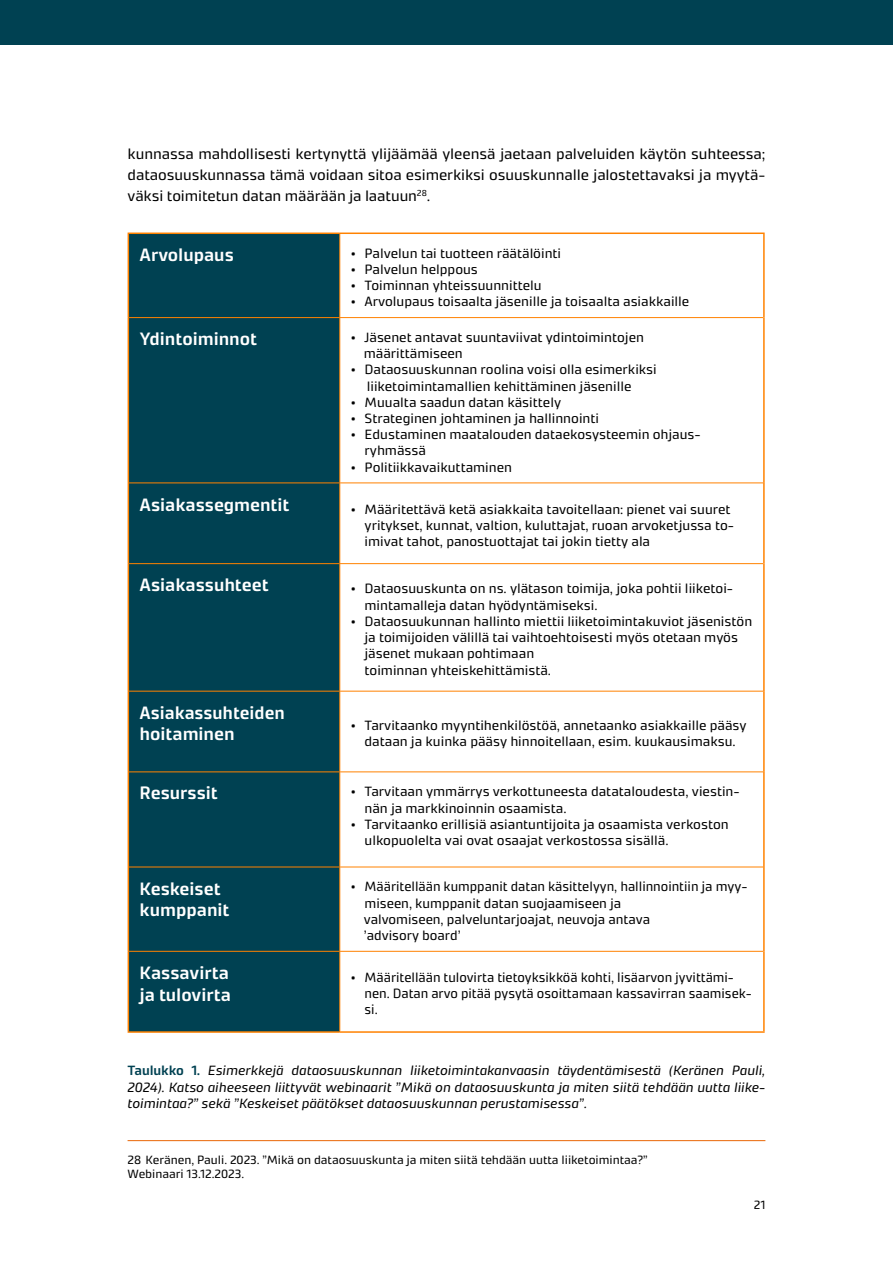
<style>
.page{position:relative;width:893px;height:1263px;background:#fff}
.page>*{position:absolute;margin:0;border:0;box-sizing:border-box;transform-origin:0 0}
.t1{font:600 18px/21.6px "Accura";color:#fff}
.Leipis{font:15px/21px "Accura";letter-spacing:-.005em;color:#000;text-align:justify}
.t2{font:13.5px/16.2px "Accura";color:#000}
.t3{font:13.5px/16.2px "Accura";color:#000;scale:.96 1}
.t4{font:italic 13.5px/16.5px "Accura";letter-spacing:-.005em;color:#000;text-align:justify}
.Alaviite{font:12px/14.4px "Accura";color:#000}
.s1{font-weight:600;font-style:normal;color:#004152}
</style>
<div class="page">
<div style="left:0;top:0;width:893px;height:45px;background:#004152"></div>
<hr style="left:128px;top:1140px;width:637px;height:1px;background:#e96706">
<div style="left:129px;top:234px;width:210px;height:797px;background:#004152"></div>
<hr style="left:129px;top:317px;width:211px;height:1px;background:#ff8200">
<hr style="left:340px;top:317px;width:423px;height:1px;background:#ff8200">
<hr style="left:129px;top:482px;width:211px;height:1px;background:#ff8200">
<hr style="left:340px;top:482px;width:423px;height:1px;background:#ff8200">
<hr style="left:129px;top:563px;width:211px;height:1px;background:#ff8200">
<hr style="left:340px;top:563px;width:423px;height:1px;background:#ff8200">
<hr style="left:129px;top:691px;width:211px;height:1px;background:#ff8200">
<hr style="left:340px;top:691px;width:423px;height:1px;background:#ff8200">
<hr style="left:129px;top:771px;width:211px;height:1px;background:#ff8200">
<hr style="left:340px;top:771px;width:423px;height:1px;background:#ff8200">
<hr style="left:129px;top:867px;width:211px;height:1px;background:#ff8200">
<hr style="left:340px;top:867px;width:423px;height:1px;background:#ff8200">
<hr style="left:129px;top:951px;width:211px;height:1px;background:#ff8200">
<hr style="left:340px;top:951px;width:423px;height:1px;background:#ff8200">
<hr style="left:339px;top:234px;width:1px;height:83px;background:#ff8200">
<hr style="left:339px;top:318px;width:1px;height:164px;background:#ff8200">
<hr style="left:339px;top:483px;width:1px;height:80px;background:#ff8200">
<hr style="left:339px;top:564px;width:1px;height:127px;background:#ff8200">
<hr style="left:339px;top:691px;width:1px;height:80px;background:#ff8200">
<hr style="left:339px;top:772px;width:1px;height:95px;background:#ff8200">
<hr style="left:339px;top:867px;width:1px;height:84px;background:#ff8200">
<hr style="left:339px;top:952px;width:1px;height:79px;background:#ff8200">
<hr style="left:128px;top:233px;width:212px;height:1px;background:#ff8200">
<hr style="left:128px;top:234px;width:1px;height:84px;background:#ff8200">
<hr style="left:340px;top:233px;width:425px;height:1px;background:#ff8200">
<hr style="left:763px;top:234px;width:2px;height:84px;background:#ff8200">
<hr style="left:128px;top:318px;width:1px;height:165px;background:#ff8200">
<hr style="left:763px;top:318px;width:2px;height:165px;background:#ff8200">
<hr style="left:128px;top:483px;width:1px;height:81px;background:#ff8200">
<hr style="left:763px;top:483px;width:2px;height:81px;background:#ff8200">
<hr style="left:128px;top:564px;width:1px;height:127px;background:#ff8200">
<hr style="left:763px;top:564px;width:2px;height:127px;background:#ff8200">
<hr style="left:128px;top:691px;width:1px;height:81px;background:#ff8200">
<hr style="left:763px;top:691px;width:2px;height:81px;background:#ff8200">
<hr style="left:128px;top:772px;width:1px;height:95px;background:#ff8200">
<hr style="left:763px;top:772px;width:2px;height:95px;background:#ff8200">
<hr style="left:128px;top:867px;width:1px;height:84px;background:#ff8200">
<hr style="left:763px;top:867px;width:2px;height:84px;background:#ff8200">
<hr style="left:128px;top:951px;width:1px;height:80px;background:#ff8200">
<hr style="left:763px;top:951px;width:2px;height:80px;background:#ff8200">
<hr style="left:128px;top:1031px;width:212px;height:2px;background:#ff8200">
<hr style="left:340px;top:1031px;width:425px;height:2px;background:#ff8200">
<p class="Leipis" style="left:128px;top:143px;width:639px">kunnassa mahdollisesti kertynyttä ylijäämää yleensä jaetaan palveluiden käytön suhteessa; dataosuuskunnassa tämä voidaan sitoa esimerkiksi osuuskunnalle jalostettavaksi ja myytä&shy;väksi toimitetun datan määrään ja laatuun<sup>28</sup>.</p>
<p class="t1" style="left:140px;top:244px;width:96px">Arvolupaus</p>
<p class="t2" style="left:351px;top:245px;width:212px">• Palvelun tai tuotteen räätälöinti</p>
<p class="t2" style="left:351px;top:261px;width:128px">• Palvelun helppous</p>
<p class="t2" style="left:351px;top:277px;width:192px">• Toiminnan yhteissuunnittelu</p>
<p class="t2" style="left:351px;top:293px;width:340px">• Arvolupaus toisaalta jäsenille ja toisaalta asiakkaille</p>
<p class="t1" style="left:140px;top:328px;width:119px">Ydintoiminnot</p>
<p class="t2" style="left:364px;top:329px;width:282px;text-indent:-13px">• Jäsenet antavat suuntaviivat ydintoimintojen määrittämiseen</p>
<p class="t2" style="left:367px;top:361px;width:292px;text-indent:-16px">• Dataosuuskunnan roolina voisi olla esimerkiksi liiketoimintamallien kehittäminen jäsenille</p>
<p class="t2" style="left:351px;top:394px;width:212px">• Muualta saadun datan käsittely</p>
<p class="t2" style="left:351px;top:410px;width:249px">• Strateginen johtaminen ja hallinnointi</p>
<p class="t2" style="left:365px;top:426px;width:338px;text-indent:-14px">• Edustaminen maatalouden dataekosysteemin ohjaus&shy;ryhmässä</p>
<p class="t2" style="left:351px;top:459px;width:162px">• Politiikkavaikuttaminen</p>
<p class="t1" style="left:140px;top:493px;width:151px">Asiakassegmentit</p>
<p class="t2" style="left:365px;top:501px;width:371px;text-indent:-14px">• Määritettävä ketä asiakkaita tavoitellaan: pienet vai suuret yritykset, kunnat, valtion, kuluttajat, ruoan arvoketjussa to&shy;imivat tahot, panostuottajat tai jokin tietty ala</p>
<p class="t1" style="left:140px;top:574px;width:131px">Asiakassuhteet</p>
<p class="t2" style="left:365px;top:580px;width:370px;text-indent:-14px">• Dataosuuskunta on ns. ylätason toimija, joka pohtii liiketoi&shy;mintamalleja datan hyödyntämiseksi.</p>
<p class="t2" style="left:365px;top:613px;width:389px;text-indent:-14px">• Dataosuukunnan hallinto miettii liiketoimintakuviot jäsenistön ja toimijoiden välillä tai vaihtoehtoisesti myös otetaan myös jäsenet mukaan pohtimaan<br>toiminnan yhteiskehittämistä.</p>
<p class="t1" style="left:140px;top:702px;width:147px">Asiakassuhteiden hoitaminen</p>
<p class="t2" style="left:351px;top:717px;width:397px;text-align:center">• Tarvitaanko myyntihenkilöstöä, annetaanko asiakkaille pääsy dataan ja kuinka pääsy hinnoitellaan, esim. kuukausimaksu.</p>
<p class="t1" style="left:140px;top:782px;width:80px">Resurssit</p>
<p class="t2" style="left:365px;top:783px;width:377px;text-indent:-14px">• Tarvitaan ymmärrys verkottuneesta datataloudesta, viestin&shy;nän ja markkinoinnin osaamista.</p>
<p class="t2" style="left:365px;top:816px;width:366px;text-indent:-14px">• Tarvitaanko erillisiä asiantuntijoita ja osaamista verkoston ulkopuolelta vai ovat osaajat verkostossa sisällä.</p>
<p class="t1" style="left:140px;top:877px;width:91px">Keskeiset kumppanit</p>
<p class="t3" style="left:364px;top:878px;width:401px;text-indent:-13px">• Määritellään kumppanit datan käsittelyyn, hallinnointiin ja myy&shy;miseen, kumppanit datan suojaamiseen ja<br>valvomiseen, palveluntarjoajat, neuvoja antava<br>’advisory board’</p>
<p class="t1" style="left:140px;top:962px;width:93px">Kassavirta ja tulovirta</p>
<p class="t3" style="left:365px;top:969px;width:405px;text-indent:-14px">• Määritellään tulovirta tietoyksikköä kohti, lisäarvon jyvittämi&shy;nen. Datan arvo pitää pysytä osoittamaan kassavirran saamisek&shy;si.</p>
<p class="t4" style="left:128px;top:1062px;width:639px"><span class="s1">Taulukko 1.</span> Esimerkkejä dataosuuskunnan liiketoimintakanvaasin täydentämisestä (Keränen Pauli, 2024). Katso aiheeseen liittyvät webinaarit ”Mikä on dataosuuskunta ja miten siitä tehdään uutta liike&shy;toimintaa?” sekä ”Keskeiset päätökset dataosuuskunnan perustamisessa”.</p>
<p class="Alaviite" style="left:128px;top:1152px;width:521px">28 Keränen, Pauli. 2023. ”Mikä on dataosuuskunta ja miten siitä tehdään uutta liiketoimintaa?”<br>Webinaari 13.12.2023.</p>
<p class="Alaviite" style="left:754px;top:1197px;width:13px">21</p>
</div>
